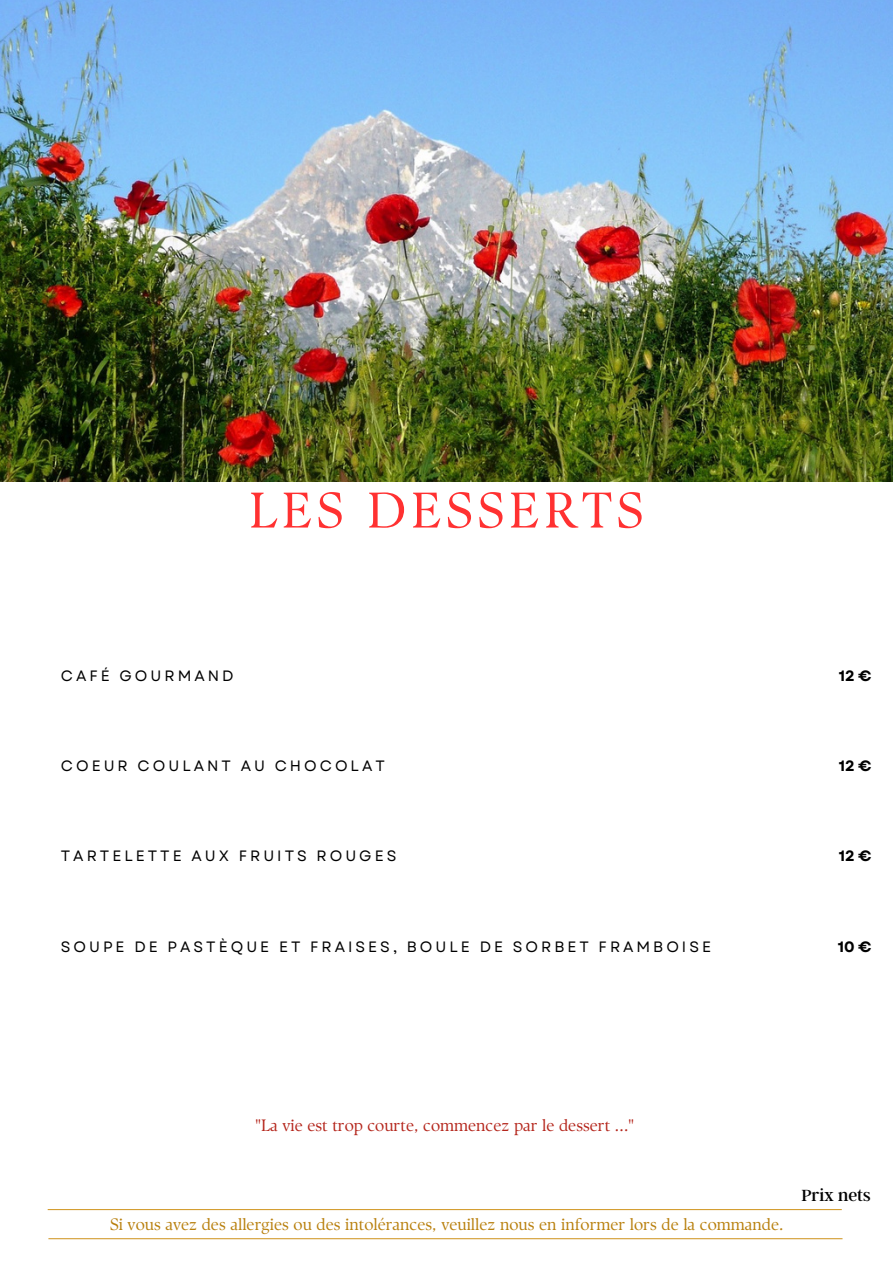
<style>
.page{position:relative;width:893px;height:1264px;background:#fff}
.page>*{position:absolute;margin:0;border:0;box-sizing:border-box;transform-origin:0 0}
.t1{font:49.95px "TY Serif D";letter-spacing:.1em;color:#ff3131}
.t2{font:18px "Argent CF";color:#000}
.t3{font:16.5px "TY Serif D";color:#b87f0c}
.t4{font:16.5px "TY Serif D";color:#b4251b}
.t5{font:15px "Garet";letter-spacing:.2em;color:#000}
.t6{font:700 15px "Garet";color:#000}
</style>
<div class="page">
<hr style="left:48px;top:1208px;width:793px;height:2px;background:#d49e33">
<hr style="left:48px;top:1238px;width:794px;height:1px;background:#d49e33">
<img style="left:1px;top:0;width:891px;height:481px">
<p class="t1" style="left:249px;top:480px;width:395px">LES DESSERTS</p>
<p class="t5" style="left:61px;top:665px;width:174px">CAFÉ GOURMAND</p>
<p class="t6" style="left:838px;top:665px;width:35px">12 €</p>
<p class="t5" style="left:61px;top:755px;width:325px">COEUR COULANT AU CHOCOLAT</p>
<p class="t6" style="left:838px;top:755px;width:35px">12 €</p>
<p class="t5" style="left:61px;top:845px;width:337px">TARTELETTE AUX FRUITS ROUGES</p>
<p class="t6" style="left:838px;top:845px;width:35px">12 €</p>
<p class="t5" style="left:61px;top:935px;width:651px">SOUPE DE PASTÈQUE ET FRAISES, BOULE DE SORBET FRAMBOISE</p>
<p class="t6" style="left:837px;top:935px;width:35px">10 €</p>
<p class="t4" style="left:255px;top:1115px;width:380px">"La vie est trop courte, commencez par le dessert ..."</p>
<p class="t3" style="left:110px;top:1214px;width:675px">Si vous avez des allergies ou des intolérances, veuillez nous en informer lors de la commande.</p>
<p class="t2" style="left:801px;top:1183px;width:71px">Prix nets</p>
</div>
